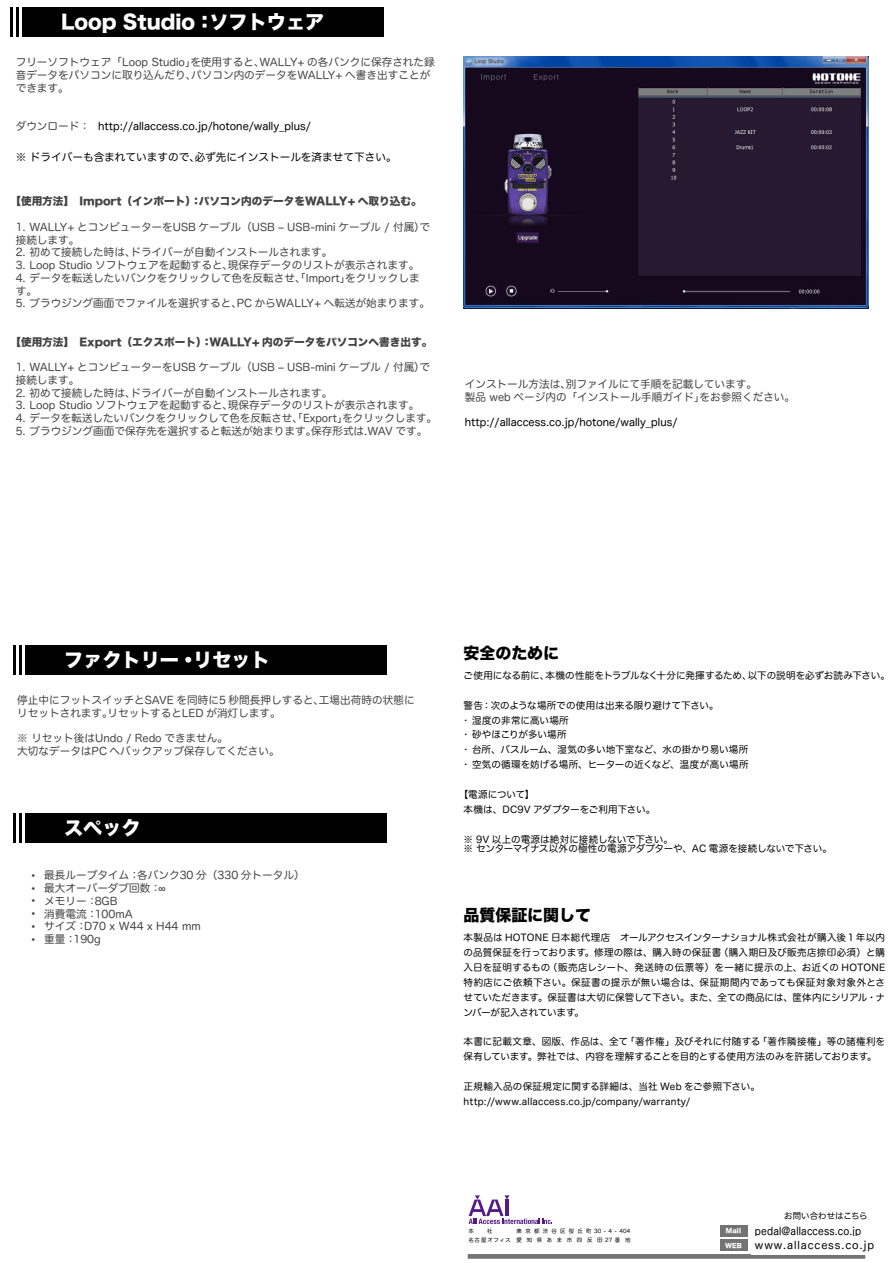
<style>
.page{position:relative;width:893px;height:1263px;background:#fff}
.page>*{position:absolute;margin:0;border:0;box-sizing:border-box;transform-origin:0 0}
.t1{font:19.2px "Hira Kaku Std W8";color:#fff}
.t2{font:15.9px "Hira Kaku Std W8";color:#000}
.t3{font:10.8px "Hira Maru Pro W4";letter-spacing:.02em;color:#000;scale:.91 1}
.t4{font:10.65px/12.8px "Hira Maru Pro W4";color:#434343}
.t5{font:10.65px "Hira Maru Pro W4";color:#000}
.t6{font:10.65px "Hira Kaku Std W8";color:#434343}
.t7{font:10.65px "Hira Maru Pro W4";letter-spacing:.08em;color:#000}
.t8{font:10.65px "Times New Roman";color:#434343}
.t9{font:9.6px/14.9px "Hira Maru Pro W4";letter-spacing:.01em;color:#000}
.t10{font:9.6px/14.9px "Hira Maru Pro W4";letter-spacing:-.015em;color:#000}
.t11{font:9.6px "Hira Maru Pro W4";letter-spacing:.045em;color:#000}
.t12{font:9.6px "Hira Maru Pro W4";letter-spacing:.03em;color:#000}
.t13{font:9.6px "Hira Maru Pro W4";letter-spacing:-.02em;color:#000}
.t14{font:9.6px "Hira Maru Pro W4";letter-spacing:.04em;color:#000}
.t15{font:9.6px "Hira Maru Pro W4";letter-spacing:-.01em;color:#000}
.t16{font:8.4px "Hira Maru Pro W4";color:#000}
.t17{font:6.3px "Hira Kaku Std W8";letter-spacing:.02em;color:#fff}
.t18{font:5.4px "Hira Maru Pro W4";letter-spacing:.055em;color:#000}
.t19{font:5.4px "Hira Maru Pro W4";letter-spacing:.135em;color:#000}
.s1{color:#434343}
.s2{font-size:10.8px}
</style>
<div class="page">
<div style="left:26px;top:645px;width:361px;height:30px;background:#000"></div>
<hr style="left:19px;top:645px;width:3px;height:30px;background:#000">
<hr style="left:13px;top:645px;width:3px;height:30px;background:#000">
<div style="left:26px;top:813px;width:361px;height:29px;background:#000"></div>
<hr style="left:19px;top:813px;width:3px;height:29px;background:#000">
<hr style="left:13px;top:813px;width:3px;height:29px;background:#000">
<div style="left:23px;top:7px;width:361px;height:30px;background:#000"></div>
<hr style="left:16px;top:7px;width:3px;height:30px;background:#000">
<hr style="left:10px;top:7px;width:3px;height:30px;background:#000">
<img style="left:463px;top:57px;width:405px;height:252px">
<div style="left:468px;top:1254px;width:397px;height:5px;background:#747374"></div>
<div style="left:720px;top:1225px;width:28px;height:11px;background:#747374"></div>
<div style="left:720px;top:1239px;width:28px;height:12px;background:#747374"></div>
<svg style="left:469px;top:1195px;width:83px;height:29px"></svg>
<h1 class="t1" style="left:209px;top:11px;width:116px">ソフトウェア</h1>
<h1 class="t1" style="left:61px;top:11px;width:155px">Loop Studio：</h1>
<p class="t4" style="left:259px;top:55px;width:177px">WALLY+ の各バンクに保存された録</p>
<p class="t4" style="left:191px;top:55px;width:241px;text-indent:-175px">フリーソフトウェア「Loop Studio」<br>パソコン内のデータをWALLY+ へ書き出すことが</p>
<p class="t4" style="left:190px;top:55px;width:76px">を使用すると、</p>
<p class="t4" style="left:16px;top:68px;width:182px">音データをパソコンに取り込んだり、できます。</p>
<p class="t5" style="left:87px;top:117px;width:225px"><span class="s1">　</span>http://allaccess.co j p. /hotone/wally_plus/</p>
<p class="t4" style="left:16px;top:119px;width:76px">ダウンロード：</p>
<p class="t5" style="left:195px;top:148px;width:203px">必ず先にインストールを済ませて下さい。</p>
<p class="t5" style="left:16px;top:148px;width:186px">※ ドライバーも含まれていますので、</p>
<p class="t6" style="left:199px;top:195px;width:225px">パソコン内のデータをWALLY+ へ取り込む。</p>
<p class="t6" style="left:10px;top:195px;width:192px">【使用方法】　Import（インポート：）</p>
<p class="t4" style="left:16px;top:220px;width:416px">1. WALLY+ とコンピューターをUSB ケーブル（USB – USB-mini ケーブル / 付属で）</p>
<p class="t4" style="left:16px;top:233px;width:65px">接続します。</p>
<p class="t4" style="left:130px;top:245px;width:203px">ドライバーが自動インストールされます。</p>
<p class="t4" style="left:16px;top:245px;width:121px">2. 初めて接続した時は、</p>
<p class="t4" style="left:228px;top:258px;width:193px">現保存データのリストが表示されます。</p>
<p class="t4" style="left:16px;top:258px;width:219px">3. Loop Studio ソフトウェアを起動すると、</p>
<p class="t4" style="left:16px;top:271px;width:336px">4. データを転送したいバンクをクリックして色を反転させ、「Import」</p>
<p class="t4" style="left:16px;top:284px;width:23px">す。</p>
<p class="t4" style="left:237px;top:296px;width:195px">PC からWALLY+ へ転送が始まります。</p>
<p class="t4" style="left:345px;top:271px;width:76px">をクリックしま</p>
<p class="t4" style="left:16px;top:296px;width:228px">5. ブラウジング画面でファイルを選択すると、</p>
<p class="t6" style="left:209px;top:336px;width:225px">WALLY+ 内のデータをパソコンへ書き出す。</p>
<p class="t6" style="left:10px;top:336px;width:203px">【使用方法】　Export（エクスポート：）</p>
<p class="t4" style="left:16px;top:360px;width:416px">1. WALLY+ とコンピューターをUSB ケーブル（USB – USB-mini ケーブル / 付属で）</p>
<p class="t4" style="left:16px;top:373px;width:65px">接続します。</p>
<p class="t4" style="left:130px;top:386px;width:203px">ドライバーが自動インストールされます。</p>
<p class="t4" style="left:16px;top:386px;width:121px">2. 初めて接続した時は、</p>
<p class="t4" style="left:228px;top:398px;width:193px">現保存データのリストが表示されます。</p>
<p class="t4" style="left:16px;top:398px;width:219px">3. Loop Studio ソフトウェアを起動すると、</p>
<p class="t4" style="left:311px;top:411px;width:118px;text-indent:-295px">4. データを転送したいバンクをクリックして色を反転させ、「Export」<br>保存形式は.WAV です。</p>
<p class="t4" style="left:342px;top:411px;width:96px">をクリックします。</p>
<p class="t4" style="left:16px;top:424px;width:302px">5. ブラウジング画面で保存先を選択すると転送が始まります。</p>
<p class="t4" style="left:566px;top:377px;width:193px">別ファイルにて手順を記載しています。</p>
<p class="t4" style="left:465px;top:377px;width:108px">インストール方法は、</p>
<p class="t4" style="left:465px;top:390px;width:242px">製品 web ページ内の「インストール手順ガイド」</p>
<p class="t5" style="left:465px;top:413px;width:214px">http://allaccess.co j p. /hotone/wally_plus/</p>
<p class="t4" style="left:700px;top:390px;width:97px">をお参照ください。</p>
<h1 class="t1" style="left:64px;top:649px;width:135px">ファクトリー・</h1>
<h1 class="t1" style="left:193px;top:649px;width:78px">リセット</h1>
<p class="t4" style="left:108px;top:693px;width:218px;text-indent:-90px">停止中にフットスイッチとSAVE を同時に5 秒間長押しすると、リセットするとLED が消灯します。</p>
<p class="t4" style="left:319px;top:693px;width:97px">工場出荷時の状態に</p>
<p class="t4" style="left:17px;top:706px;width:97px">リセットされます。</p>
<p class="t4" style="left:17px;top:731px;width:264px">※ リセット後はUndo / Redo できません。<br>大切なデータはPC へバックアップ保存してください。</p>
<p class="t8" style="left:31px;top:868px;width:5px">•</p>
<h1 class="t1" style="left:64px;top:817px;width:78px">スペック</h1>
<p class="t4" style="left:137px;top:868px;width:169px">各バンク30 分（330 分トータル(</p>
<p class="t4" style="left:44px;top:868px;width:97px">最長ループタイム：</p>
<p class="t8" style="left:31px;top:881px;width:5px">•</p>
<p class="t4" style="left:44px;top:881px;width:118px">最大オーバーダブ回数：</p>
<p class="t4" style="left:158px;top:881px;width:9px">∞</p>
<p class="t8" style="left:31px;top:893px;width:5px">•</p>
<p class="t4" style="left:44px;top:894px;width:75px">メモリー：8GB</p>
<p class="t8" style="left:31px;top:906px;width:5px">•</p>
<p class="t4" style="left:44px;top:906px;width:90px">消費電流：100mA</p>
<p class="t8" style="left:31px;top:919px;width:5px">•</p>
<p class="t4" style="left:44px;top:919px;width:44px">サイズ：</p>
<p class="t4" style="left:84px;top:919px;width:118px">D70 x W44 x H44 mm</p>
<p class="t8" style="left:31px;top:932px;width:5px">•</p>
<p class="t4" style="left:44px;top:932px;width:58px">重量：190g</p>
<h2 class="t2" style="left:463px;top:644px;width:97px">安全のために</h2>
<p class="t9" style="left:748px;top:667px;width:144px">以下の説明を必ずお読み下さい。</p>
<p class="t10" style="left:546px;top:667px;width:208px">本機の性能をトラブルなく十分に発揮するため、</p>
<p class="t15" style="left:463px;top:667px;width:87px">ご使用になる前に、</p>
<p class="t9" style="left:463px;top:697px;width:257px">警告：次のような場所での使用は出来る限り避けて下さい。</p>
<p class="t9" style="left:463px;top:712px;width:107px">• 湿度の非常に高い場所</p>
<p class="t9" style="left:463px;top:727px;width:105px">• 砂やほこりが多い場所</p>
<p class="t9" style="left:463px;top:742px;width:286px">• 台所、バスルーム、湿気の多い地下室など、水の掛かり易い場所</p>
<p class="t9" style="left:463px;top:757px;width:287px">• 空気の循環を妨げる場所、ヒーターの近くなど、温度が高い場所</p>
<p class="t9" style="left:463px;top:786px;width:193px;text-indent:-5px">【電源について【<br>本機は、DC9V アダプターをご利用下さい。</p>
<p class="t9" style="left:463px;top:834px;width:370px;line-height:9.6px">※ 9V 以上の電源は絶対に接続しないで下さい。<br>※ センターマイナス以外の極性の電源アダプターや、AC 電源を接続しないで下さい。</p>
<h2 class="t2" style="left:463px;top:906px;width:129px">品質保証に関して</h2>
<p class="t9" style="left:463px;top:930px;width:423px;text-align:right">本製品は HOTONE 日本総代理店　オールアクセスインターナショナル株式会社が購入後 1 年以内（購入期日及び販売店捺印必須）と購</p>
<p class="t12" style="left:652px;top:944px;width:70px">購入時の保証書</p>
<p class="t9" style="left:594px;top:944px;width:55px">修理の際は､</p>
<p class="t9" style="left:548px;top:944px;width:339px;text-indent:-84px">の品質保証を行っております｡<br>（販売店レシート、発送時の伝票等）を一緒に提示の上､お近くの HOTONE</p>
<p class="t9" style="left:463px;top:959px;width:88px">入日を証明するもの</p>
<p class="t11" style="left:571px;top:974px;width:316px">保証書の提示が無い場合は､保証期間内であっても保証対象対象外とさ</p>
<p class="t14" style="left:463px;top:974px;width:104px">特約店にご依頼下さい｡</p>
<p class="t10" style="left:463px;top:989px;width:223px">せていただきます。保証書は大切に保管して下さい｡ンバーが記入されています。</p>
<p class="t13" style="left:718px;top:989px;width:169px">全ての商品には､筐体内にシリアル・ナ</p>
<p class="t9" style="left:689px;top:989px;width:25px">また､</p>
<p class="t9" style="left:626px;top:1034px;width:136px">「著作権」及びそれに付随する</p>
<p class="t12" style="left:758px;top:1033px;width:129px">「著作隣接権」等の諸権利を</p>
<p class="t9" style="left:463px;top:1034px;width:415px">本書に記載文章、図版、作品は、全て<br>保有しています。弊社では、内容を理解することを目的とする使用方法のみを許諾しております。</p>
<p class="t9" style="left:463px;top:1078px;width:298px">正規輸入品の保証規定に関する詳細は、当社 Web をご参照下さい。http://www.allaccess.co j p. /company/warranty/</p>
<p class="t16" style="left:784px;top:1208px;width:85px">お問い合わせはこちら</p>
<p class="t18" style="left:468px;top:1226px;width:7px">本</p>
<p class="t18" style="left:487px;top:1226px;width:7px">社</p>
<p class="t18" style="left:569px;top:1226px;width:7px">桜</p>
<p class="t18" style="left:525px;top:1226px;width:7px">京</p>
<p class="t18" style="left:516px;top:1226px;width:7px">東</p>
<p class="t18" style="left:543px;top:1226px;width:7px">渋</p>
<p class="t18" style="left:534px;top:1226px;width:7px">都</p>
<p class="t18" style="left:578px;top:1226px;width:7px">丘</p>
<p class="t18" style="left:551px;top:1226px;width:7px">谷</p>
<p class="t18" style="left:560px;top:1226px;width:7px">区</p>
<p class="t18" style="left:586px;top:1226px;width:46px">町 30 - 4 - 404</p>
<p class="t18" style="left:516px;top:1235px;width:7px">愛</p>
<p class="t19" style="left:468px;top:1235px;width:44px">名古屋オフィス</p>
<p class="t18" style="left:527px;top:1235px;width:7px">知</p>
<p class="t18" style="left:567px;top:1235px;width:7px">市</p>
<p class="t18" style="left:615px;top:1235px;width:7px">番</p>
<p class="t18" style="left:625px;top:1235px;width:7px">地</p>
<p class="t18" style="left:547px;top:1235px;width:7px">あ</p>
<p class="t18" style="left:557px;top:1235px;width:7px">ま</p>
<p class="t18" style="left:537px;top:1235px;width:7px">県</p>
<p class="t18" style="left:597px;top:1235px;width:7px">田</p>
<p class="t18" style="left:587px;top:1235px;width:7px">反</p>
<p class="t18" style="left:605px;top:1235px;width:9px">27</p>
<p class="t18" style="left:577px;top:1235px;width:7px">四</p>
<p class="t17" style="left:726px;top:1227px;width:17px">Mail</p>
<p class="t17" style="left:725px;top:1242px;width:18px">WEB</p>
<p class="t3" style="left:755px;top:1221px;width:118px">pedal@allaccess.co j p.</p>
<p class="t7" style="left:755px;top:1236px;width:121px">www.allaccess.<span class="s2">co.jp</span></p>
</div>
